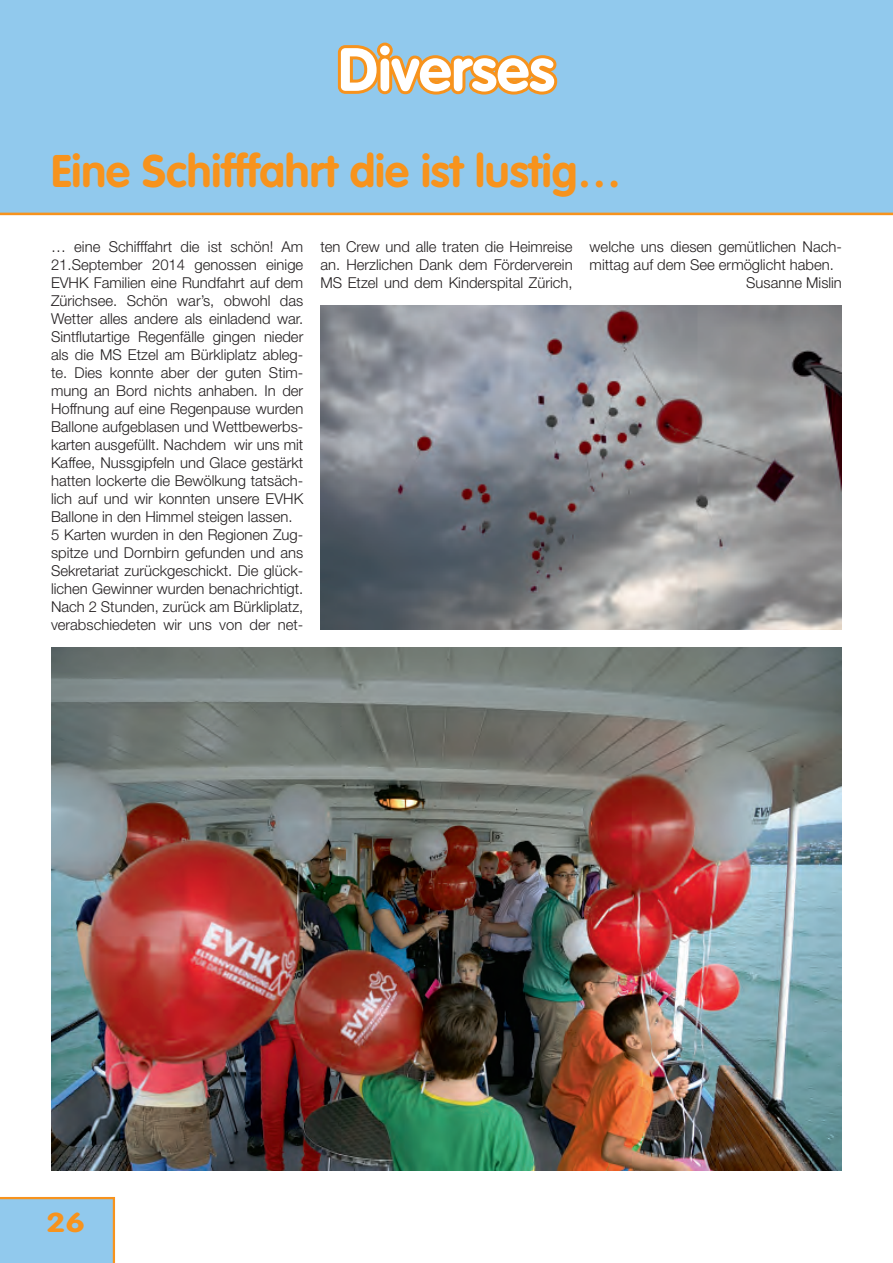
<style>
.page{position:relative;width:893px;height:1263px;background:#fff}
.page>*{position:absolute;margin:0;border:0;box-sizing:border-box;transform-origin:0 0}
.t1{font:700 60px "VAG Rounded Std";color:#fff}
.t2{font:700 45px "VAG Rounded Std";color:#f7931d}
.t3{font:700 27px "VAG Rounded Std";color:#f7931d;scale:1.26 1}
.t4{font:300 15px/18px "Helvetica Neue LT Std";color:#231f20}
</style>
<div class="page">
<svg style="left:0;top:1197px;width:115px;height:66px;background:#96c6e2"></svg>
<div style="left:0;top:0;width:893px;height:213px;background:#91c9ed"></div>
<svg style="left:337px;top:42px;width:221px;height:53px"></svg>
<hr style="left:0;top:213px;width:893px;height:2px;background:#f7931d">
<img style="left:320px;top:306px;width:522px;height:324px">
<img style="left:51px;top:648px;width:791px;height:522px">
<h1 class="t1" style="left:338px;top:35px;width:218px">Diverses</h1>
<h2 class="t2" style="left:51px;top:145px;width:572px">Eine Schifffahrt die ist lustig…</h2>
<p class="t4" style="left:51px;top:237px;width:254px">… eine Schifffahrt die ist schön! Am 21.September 2014 genossen einige EVHK Familien eine Rundfahrt auf dem Zürichsee. Schön war’s, obwohl das Wetter alles andere als einladend war.<br>Sintflutartige Regenfälle gingen nieder als die MS Etzel am Bürkliplatz ableg&shy;te. Dies konnte aber der guten Stim&shy;mung an Bord nichts anhaben. In der Hoffnung auf eine Regenpause wurden Ballone aufgeblasen und Wettbewerbs&shy;karten ausgefüllt. Nachdem wir uns mit Kaffee, Nussgipfeln und Glace gestärkt hatten lockerte die Bewölkung tatsäch&shy;lich auf und wir konnten unsere EVHK Ballone in den Himmel steigen lassen.<br>5 Karten wurden in den Regionen Zug&shy;spitze und Dornbirn gefunden und ans Sekretariat zurückgeschickt. Die glück&shy;lichen Gewinner wurden benachrichtigt.<br>Nach 2 Stunden, zurück am Bürkliplatz, verabschiedeten wir uns von der net-</p>
<p class="t4" style="left:320px;top:237px;width:254px;text-align:justify">ten Crew und alle traten die Heimreise an. Herzlichen Dank dem Förderverein MS Etzel und dem Kinderspital Zürich,</p>
<p class="t4" style="left:590px;top:237px;width:254px">welche uns diesen gemütlichen Nach-</p>
<p class="t4" style="left:590px;top:255px;width:246px">mittag auf dem See ermöglicht haben.</p>
<p class="t4" style="left:746px;top:273px;width:97px">Susanne Mislin</p>
<h3 class="t3" style="left:46px;top:1206px;width:32px">26</h3>
</div>
